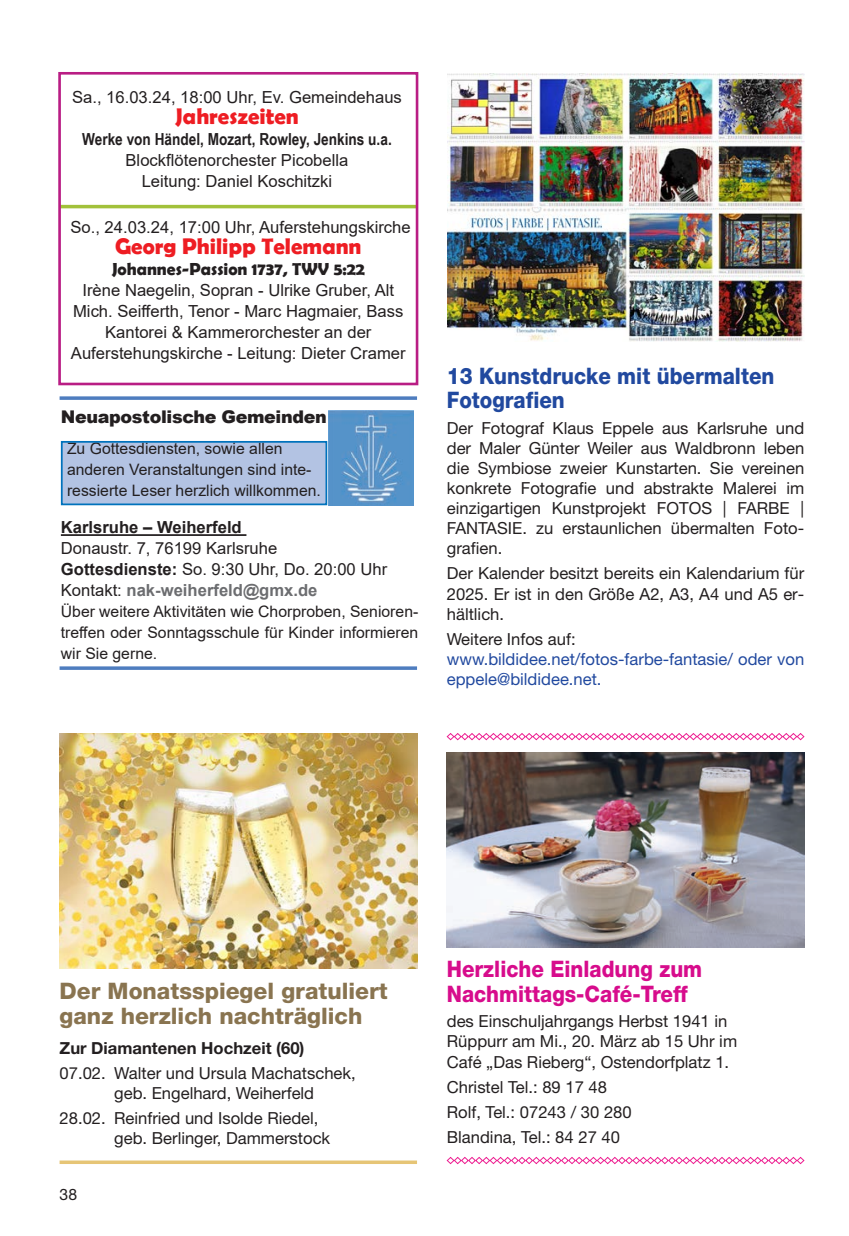
<style>
.page{position:relative;width:849px;height:1236px;background:#fff}
.page>*{position:absolute;margin:0;border:0;box-sizing:border-box;transform-origin:0 0}
.t1{font:22.75px/24.5px "Helvetica Neue Helvetica 85 Hv";color:#897450}
.t2{font:22.75px/24.8px "Helvetica Neue Helvetica 85 Hv";color:#d70c8c;scale:.9 1}
.t3{font:22.75px/24.8px "Helvetica Neue Helvetica 85 Hv";color:#21499f;scale:.9 1}
.t4{font:700 22.75px "Berlin Sans FB Demi";color:#ee1d23}
.t5{font:700 17.5px "Berlin Sans FB Demi";color:#231f20}
.t6{font:900 17.5px "Arial";letter-spacing:-.02em;color:#231f20}
.t7{font:16.62px/20.1px "Helvetica Neue Helvetica 55 Rmn";color:#231f20}
.t8{font:16.62px/21px "Arial";color:#231f20;text-align:center}
.t9{font:16.62px/20.1px "Helvetica Neue Helvetica 55 Rmn";color:#21499f}
.t10{font:700 16.62px "Arial Narrow";color:#231f20}
.t11{font:700 16.62px "Helvetica Neue Helvetica 75";color:#231f20}
.t12{font:700 16.62px "Arial";color:#231f20}
.t13{font:15.75px/21px "Arial";color:#231f20;text-align:justify}
.t14{font:15.75px "Helvetica Neue Helvetica 55 Rmn";color:#231f20}
.s1{font-weight:700}
.s2{font-weight:700;color:#6c6d70}
</style>
<div class="page">
<hr style="left:60px;top:205px;width:357px;height:3px;background:#a2c13a">
<div style="left:58px;top:72px;width:360px;height:313px;border:3px solid #b91d84"></div>
<hr style="left:61px;top:534px;width:185px;height:2px;background:#231f20">
<svg style="left:60px;top:396px;width:357px;height:4px"></svg>
<div style="left:62px;top:442px;width:264px;height:62px;background:#b3c3e3"></div>
<div style="left:61px;top:441px;width:266px;height:64px;border:2px solid #0072bc"></div>
<img style="left:329px;top:411px;width:84px;height:94px">
<hr style="left:60px;top:666px;width:357px;height:3px;background:#4e7dbf">
<img style="left:447px;top:74px;width:357px;height:268px">
<img style="left:446px;top:752px;width:357px;height:195px">
<svg style="left:446px;top:733px;width:358px;height:7px"></svg>
<svg style="left:446px;top:1156px;width:358px;height:8px"></svg>
<img style="left:60px;top:733px;width:357px;height:234px">
<hr style="left:60px;top:1160px;width:357px;height:3px;background:#e6c576">
<p class="t8" style="left:72px;top:87px;width:331px">Sa., 16.03.24, 18:00 Uhr, Ev. Gemeindehaus</p>
<h1 class="t4" style="left:175px;top:103px;width:125px">Jahreszeiten</h1>
<p class="t10" style="left:82px;top:127px;width:311px">Werke von Händel, Mozart, Rowley, Jenkins u.a.</p>
<p class="t8" style="left:125px;top:150px;width:224px">Blockflötenorchester Picobella<br>Leitung: Daniel Koschitzki</p>
<p class="t8" style="left:70px;top:217px;width:342px">So., 24.03.24, 17:00 Uhr, Auferstehungskirche</p>
<h1 class="t4" style="left:115px;top:233px;width:248px">Georg Philipp Telemann</h1>
<p class="t5" style="left:112px;top:259px;width:255px">Johannes-Passion 1737, TWV 5:22</p>
<p class="t8" style="left:71px;top:280px;width:336px">Irène Naegelin, Sopran - Ulrike Gruber, Alt Mich. Seifferth, Tenor - Marc Hagmaier, Bass Kantorei &amp; Kammerorchester an der Auferstehungskirche - Leitung: Dieter Cramer</p>
<p class="t6" style="left:61px;top:404px;width:267px">Neuapostolische Gemeinden</p>
<p class="t13" style="left:67px;top:438px;width:255px;text-align:left">Zu Gottesdiensten, sowie allen anderen Veranstaltungen sind inte&shy;ressierte Leser herzlich willkommen.</p>
<p class="t12" style="left:61px;top:515px;width:182px">Karlsruhe – Weiherfeld</p>
<p class="t8" style="left:61px;top:538px;width:328px;text-align:left">Donaustr. 7, 76199 Karlsruhe<br><span class="s1">Gottesdienste:</span> So. 9:30 Uhr, Do. 20:00 Uhr<br>Kontakt: <span class="s2">nak-weiherfeld@gmx.de</span></p>
<p class="t13" style="left:61px;top:601px;width:359px">Über weitere Aktivitäten wie Chorproben, Senioren&shy;treffen oder Sonntagsschule für Kinder informieren wir Sie gerne.</p>
<h1 class="t3" style="left:446px;top:363px;width:365px">13 Kunstdrucke mit übermalten<br>Fotografien</h1>
<p class="t7" style="left:446px;top:417px;width:359px;text-align:justify">Der Fotograf Klaus Eppele aus Karlsruhe und der Maler Günter Weiler aus Waldbronn leben die Symbiose zweier Kunstarten. Sie vereinen konkrete Fotografie und abstrakte Malerei im einzigartigen Kunstprojekt FOTOS | FARBE | FANTASIE. zu erstaunlichen übermalten Foto&shy;grafien.</p>
<p class="t7" style="left:446px;top:563px;width:359px;text-align:justify">Der Kalender besitzt bereits ein Kalendarium für 2025. Er ist in den Größe A2, A3, A4 und A5 er&shy;hältlich.</p>
<p class="t7" style="left:446px;top:628px;width:130px">Weitere Infos auf:</p>
<p class="t9" style="left:446px;top:648px;width:359px">www.bildidee.net/fotos-farbe-fantasie/ oder von eppele@bildidee.net.</p>
<h1 class="t1" style="left:60px;top:978px;width:329px">Der Monatsspiegel gratuliert ganz herzlich nachträglich</h1>
<p class="t11" style="left:60px;top:1037px;width:246px">Zur Diamantenen Hochzeit (60)</p>
<p class="t7" style="left:114px;top:1062px;width:243px;text-indent:-55px">07.02. Walter und Ursula Machatschek, geb. Engelhard, Weiherfeld</p>
<p class="t7" style="left:114px;top:1107px;width:217px;text-indent:-55px">28.02. Reinfried und Isolde Riedel, geb. Berlinger, Dammerstock</p>
<p class="t14" style="left:60px;top:1184px;width:19px">38</p>
<h1 class="t2" style="left:446px;top:956px;width:285px">Herzliche Einladung zum<br>Nachmittags-Café-Treff</h1>
<p class="t7" style="left:446px;top:1010px;width:292px">des Einschuljahrgangs Herbst 1941 in<br>Rüppurr am Mi., 20. März ab 15 Uhr im<br>Café „Das Rieberg“, Ostendorfplatz 1.</p>
<p class="t7" style="left:446px;top:1073px;width:186px;line-height:25px">Christel Tel.: 89 17 48<br>Rolf, Tel.: 07243 / 30 280<br>Blandina, Tel.: 84 27 40</p>
</div>
